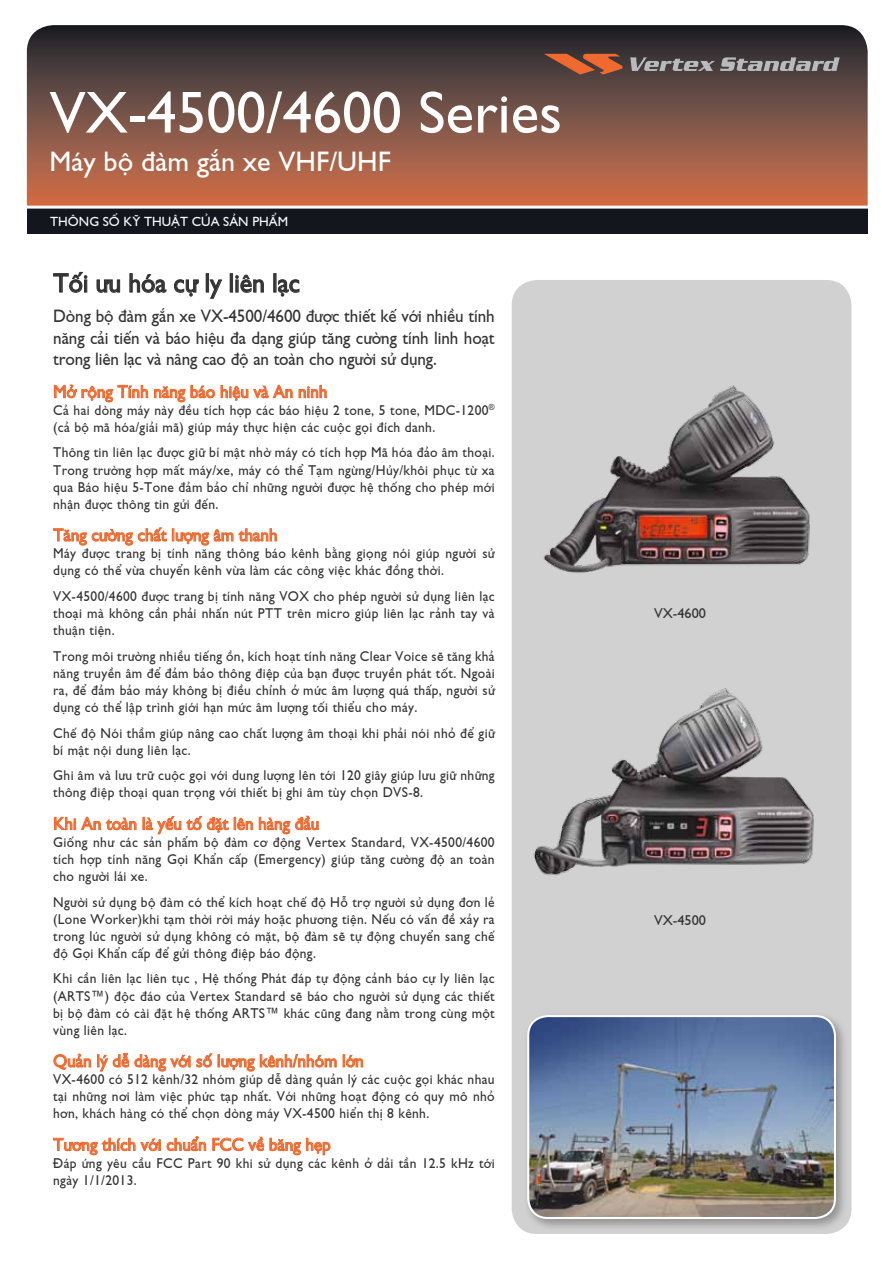
<style>
.page{position:relative;width:893px;height:1263px;background:#fff}
.page>*{position:absolute;margin:0;border:0;box-sizing:border-box;transform-origin:0 0}
.t1{font:59.55px "Gill Sans";color:#fff}
.t2{font:28.2px "Gill Sans";color:#fff}
.t3{font:27px "Gill Sans";color:#323232;scale:.95 1}
.t4{font:18px "Gill Sans";color:#f0692f;scale:.95 1}
.t5{font:18px/21.6px "Gill Sans";letter-spacing:-.005em;color:#323232;text-align:justify;scale:.95 1}
.t6{font:14.25px/17.1px "Gill Sans";letter-spacing:.025em;color:#323232;text-align:justify;scale:.95 1}
.t7{font:14.25px "Gill Sans";letter-spacing:.025em;color:#323232}
.t8{font:13.35px "Gill Sans";color:#fff}
</style>
<div class="page">
<div style="left:512px;top:280px;width:339px;height:954px;background:#d2d1d1;border-radius:26px"></div>
<svg style="left:27px;top:25px;width:841px;height:181px;background:#7a4f42"></svg>
<svg style="left:630px;top:57px;width:210px;height:14px;background:#7b7779"></svg>
<svg style="left:544px;top:54px;width:79px;height:21px;background:#9f5334"></svg>
<div style="left:27px;top:208px;width:841px;height:26px;background:#14161d"></div>
<hr style="left:14px;top:206px;width:875px;height:3px;background:#fff">
<div style="left:523px;top:1011px;width:325px;height:220px;background:#323232;opacity:.4"></div>
<img style="left:528px;top:1016px;width:307px;height:202px">
<div style="left:527px;top:1015px;width:309px;height:204px;border:2px solid #fff;border-radius:20px"></div>
<img style="left:543px;top:385px;width:267px;height:188px">
<img style="left:533px;top:688px;width:281px;height:188px">
<svg style="left:53px;top:272px;width:34px;height:21px"></svg>
<svg style="left:97px;top:280px;width:23px;height:13px"></svg>
<svg style="left:130px;top:273px;width:36px;height:20px"></svg>
<svg style="left:174px;top:279px;width:25px;height:17px"></svg>
<div style="left:206px;top:274px;width:3px;height:18px;border:1px solid #323232"></div>
<svg style="left:210px;top:280px;width:12px;height:19px"></svg>
<div style="left:230px;top:274px;width:3px;height:18px;border:1px solid #323232"></div>
<svg style="left:235px;top:275px;width:29px;height:18px"></svg>
<svg style="left:274px;top:274px;width:25px;height:22px"></svg>
<svg style="left:54px;top:385px;width:94px;height:17px"></svg>
<svg style="left:154px;top:386px;width:31px;height:16px"></svg>
<svg style="left:191px;top:385px;width:24px;height:13px"></svg>
<svg style="left:221px;top:385px;width:71px;height:16px"></svg>
<svg style="left:299px;top:385px;width:28px;height:13px"></svg>
<svg style="left:53px;top:528px;width:224px;height:17px"></svg>
<svg style="left:54px;top:817px;width:82px;height:13px"></svg>
<svg style="left:143px;top:816px;width:110px;height:18px"></svg>
<svg style="left:259px;top:816px;width:59px;height:18px"></svg>
<svg style="left:54px;top:1054px;width:37px;height:16px"></svg>
<svg style="left:97px;top:1053px;width:32px;height:18px"></svg>
<svg style="left:135px;top:1054px;width:56px;height:17px"></svg>
<svg style="left:197px;top:1053px;width:15px;height:14px"></svg>
<svg style="left:218px;top:1054px;width:119px;height:17px"></svg>
<svg style="left:343px;top:1054px;width:20px;height:13px"></svg>
<svg style="left:53px;top:1138px;width:108px;height:17px"></svg>
<svg style="left:167px;top:1136px;width:39px;height:15px"></svg>
<svg style="left:213px;top:1137px;width:51px;height:14px"></svg>
<svg style="left:270px;top:1138px;width:60px;height:17px"></svg>
<h1 class="t1" style="left:50px;top:62px;width:514px">VX-4500/4600 Series</h1>
<h2 class="t2" style="left:49px;top:138px;width:343px">Máy bộ đàm gắn xe VHF/UHF</h2>
<p class="t8" style="left:50px;top:210px;width:239px">THÔNG SỐ KỸ THUẬT CỦA SẢN PHẨM</p>
<h3 class="t3" style="left:53px;top:260px;width:261px">Tối ưu hóa cự ly liên lạc</h3>
<p class="t5" style="left:53px;top:303px;width:466px">Dòng bộ đàm gắn xe VX-4500/4600 được thiết kế với nhiều tính năng cải tiến và báo hiệu đa dạng giúp tăng cường tính linh hoạt trong liên lạc và nâng cao độ an toàn cho người sử dụng.</p>
<p class="t4" style="left:53px;top:376px;width:290px">Mở rộng Tính năng báo hiệu và An ninh</p>
<p class="t6" style="left:53px;top:399px;width:466px">Cả hai dòng máy này đều tích hợp các báo hiệu 2 tone, 5 tone, MDC-1200<sup>® </sup>(cả bộ mã hóa/giải mã) giúp máy thực hiện các cuộc gọi đích danh.</p>
<p class="t6" style="left:53px;top:442px;width:466px">Thông tin liên lạc được giữ bí mật nhờ máy có tích hợp Mã hóa đảo âm thoại.<br>Trong trường hợp mất máy/xe, máy có thể Tạm ngừng/Hủy/khôi phục từ xa qua Báo hiệu 5-Tone đảm bảo chỉ những người được hệ thống cho phép mới nhận được thông tin gửi đến.</p>
<p class="t4" style="left:53px;top:520px;width:238px">Tăng cường chất lượng âm thanh</p>
<p class="t6" style="left:53px;top:543px;width:466px">Máy được trang bị tính năng thông báo kênh bằng giọng nói giúp người sử dụng có thể vừa chuyển kênh vừa làm các công việc khác đồng thời.</p>
<p class="t6" style="left:53px;top:586px;width:466px">VX-4500/4600 được trang bị tính năng VOX cho phép người sử dụng liên lạc thoại mà không cần phải nhấn nút PTT trên micro giúp liên lạc rảnh tay và thuận tiện.</p>
<p class="t6" style="left:53px;top:645px;width:466px">Trong môi trường nhiều tiếng ồn, kích hoạt tính năng Clear Voice sẽ tăng khả năng truyền âm để đảm bảo thông điệp của bạn được truyền phát tốt. Ngoài ra, để đảm bảo máy không bị điều chỉnh ở mức âm lượng quá thấp, người sử dụng có thể lập trình giới hạn mức âm lượng tối thiểu cho máy.</p>
<p class="t6" style="left:53px;top:722px;width:466px">Chế độ Nói thầm giúp nâng cao chất lượng âm thoại khi phải nói nhỏ để giữ bí mật nội dung liên lạc.</p>
<p class="t6" style="left:53px;top:765px;width:466px">Ghi âm và lưu trữ cuộc gọi với dung lượng lên tới 120 giây giúp lưu giữ những thông điệp thoại quan trọng với thiết bị ghi âm tùy chọn DVS-8.</p>
<p class="t4" style="left:53px;top:808px;width:282px">Khi An toàn là yếu tố đặt lên hàng đầu</p>
<p class="t6" style="left:53px;top:831px;width:466px">Giống như các sản phẩm bộ đàm cơ động Vertex Standard, VX-4500/4600 tích hợp tính năng Gọi Khẩn cấp (Emergency) giúp tăng cường độ an toàn cho người lái xe.</p>
<p class="t6" style="left:53px;top:891px;width:466px">Người sử dụng bộ đàm có thể kích hoạt chế độ Hỗ trợ người sử dụng đơn lẻ (Lone Worker)khi tạm thời rời máy hoặc phương tiện. Nếu có vấn đề xảy ra trong lúc người sử dụng không có mặt, bộ đàm sẽ tự động chuyển sang chế độ Gọi Khẩn cấp để gửi thông điệp báo động.</p>
<p class="t6" style="left:53px;top:968px;width:466px">Khi cần liên lạc liên tục , Hệ thống Phát đáp tự động cảnh báo cự ly liên lạc (ARTS™) độc đáo của Vertex Standard sẽ báo cho người sử dụng các thiết bị bộ đàm có cài đặt hệ thống ARTS™ khác cũng đang nằm trong cùng một vùng liên lạc.</p>
<p class="t4" style="left:53px;top:1045px;width:328px">Quản lý dễ dàng với số lượng kênh/nhóm lớn</p>
<p class="t6" style="left:53px;top:1069px;width:466px">VX-4600 có 512 kênh/32 nhóm giúp dễ dàng quản lý các cuộc gọi khác nhau tại những nơi làm việc phức tạp nhất. Với những hoạt động có quy mô nhỏ hơn, khách hàng có thể chọn dòng máy VX-4500 hiển thị 8 kênh.</p>
<p class="t4" style="left:53px;top:1129px;width:294px">Tương thích với chuẩn FCC về băng hẹp</p>
<p class="t6" style="left:53px;top:1152px;width:466px">Đáp ứng yêu cầu FCC Part 90 khi sử dụng các kênh ở dải tần 12.5 kHz tới ngày 1/1/2013.</p>
<p class="t7" style="left:654px;top:601px;width:53px">VX-4600</p>
<p class="t7" style="left:654px;top:908px;width:53px">VX-4500</p>
</div>
